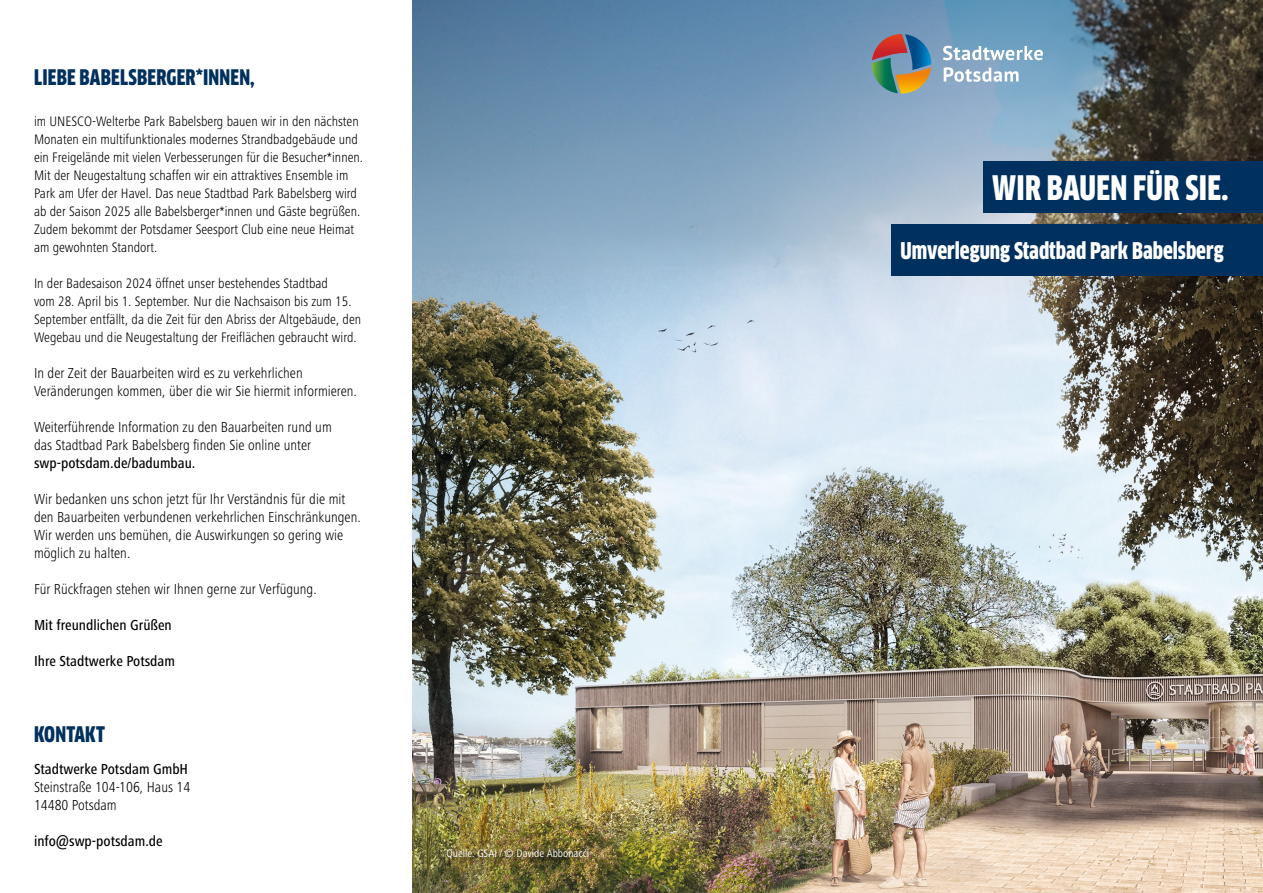
<style>
.page{position:relative;width:1263px;height:893px;background:#fff}
.page>*{position:absolute;margin:0;border:0;box-sizing:border-box;transform-origin:0 0}
.t1{font:900 condensed 33px "Clan Pro";letter-spacing:.01em;color:#fff}
.t2{font:900 condensed 22.5px "Clan Pro";color:#fff}
.t3{font:900 condensed 21px "Clan Pro";letter-spacing:.01em;color:#00305d}
.t4{font:300 condensed 15px/18px "Frutiger Next Pro";color:#000}
.t5{font:500 condensed 15px "Frutiger Next Pro";color:#000}
.t6{font:300 condensed 14.25px/18px "Frutiger Next Pro";color:#000}
.t7{font:condensed 11.25px "Frutiger Next Pro";color:#fff}
</style>
<div class="page">
<img style="left:412px;top:0;width:851px;height:893px">
<div style="left:983px;top:162px;width:280px;height:51px;background:#00305d"></div>
<div style="left:892px;top:224px;width:371px;height:51px;background:#00305d"></div>
<svg style="left:943px;top:46px;width:100px;height:14px"></svg>
<svg style="left:944px;top:67px;width:74px;height:15px"></svg>
<svg style="left:872px;top:34px;width:59px;height:60px;background:#797d75"></svg>
<div style="left:445px;top:847px;width:151px;height:19px;background:#000;opacity:.75"></div>
<h3 class="t3" style="left:34px;top:65px;width:222px">LIEBE BABELSBERGER*INNEN,</h3>
<p class="t6" style="left:34px;top:112px;width:331px">im UNESCO-Welterbe Park Babelsberg bauen wir in den nächsten Monaten ein multifunktionales modernes Strandbadgebäude und ein Freigelände mit vielen Verbesserungen für die Besucher*innen.<br>Mit der Neugestaltung schaffen wir ein attraktives Ensemble im Park am Ufer der Havel. Das neue Stadtbad Park Babelsberg wird ab der Saison 2025 alle Babelsberger*innen und Gäste begrüßen.<br>Zudem bekommt der Potsdamer Seesport Club eine neue Heimat am gewohnten Standort.</p>
<p class="t6" style="left:34px;top:274px;width:329px">In der Badesaison 2024 öffnet unser bestehendes Stadtbad<br>vom 28. April bis 1. September. Nur die Nachsaison bis zum 15.<br>September entfällt, da die Zeit für den Abriss der Altgebäude, den Wegebau und die Neugestaltung der Freiflächen gebraucht wird.</p>
<p class="t4" style="left:34px;top:364px;width:325px">In der Zeit der Bauarbeiten wird es zu verkehrlichen<br>Veränderungen kommen, über die wir Sie hiermit informieren.</p>
<p class="t4" style="left:34px;top:418px;width:299px">Weiterführende Information zu den Bauarbeiten rund um das Stadtbad Park Babelsberg finden Sie online unter</p>
<p class="t5" style="left:34px;top:454px;width:163px">swp-potsdam.de/badumbau.</p>
<p class="t4" style="left:34px;top:490px;width:328px">Wir bedanken uns schon jetzt für Ihr Verständnis für die mit den Bauarbeiten verbundenen verkehrlichen Einschränkungen.<br>Wir werden uns bemühen, die Auswirkungen so gering wie möglich zu halten.</p>
<p class="t4" style="left:34px;top:580px;width:284px">Für Rückfragen stehen wir Ihnen gerne zur Verfügung.</p>
<p class="t5" style="left:34px;top:616px;width:139px">Mit freundlichen Grüßen</p>
<p class="t5" style="left:34px;top:652px;width:143px">Ihre Stadtwerke Potsdam</p>
<h3 class="t3" style="left:34px;top:722px;width:72px">KONTAKT</h3>
<p class="t5" style="left:34px;top:760px;width:156px">Stadtwerke Potsdam GmbH</p>
<p class="t4" style="left:34px;top:778px;width:158px">Steinstraße 104-106, Haus 14<br>14480 Potsdam</p>
<p class="t5" style="left:34px;top:832px;width:130px">info@swp-potsdam.de</p>
<p class="t7" style="left:446px;top:847px;width:144px">Quelle: GSAI / © Davide Abbonacci</p>
<h1 class="t1" style="left:992px;top:169px;width:238px">WIR BAUEN FÜR SIE.</h1>
<h2 class="t2" style="left:900px;top:238px;width:325px">Umverlegung Stadtbad Park Babelsberg</h2>
</div>
